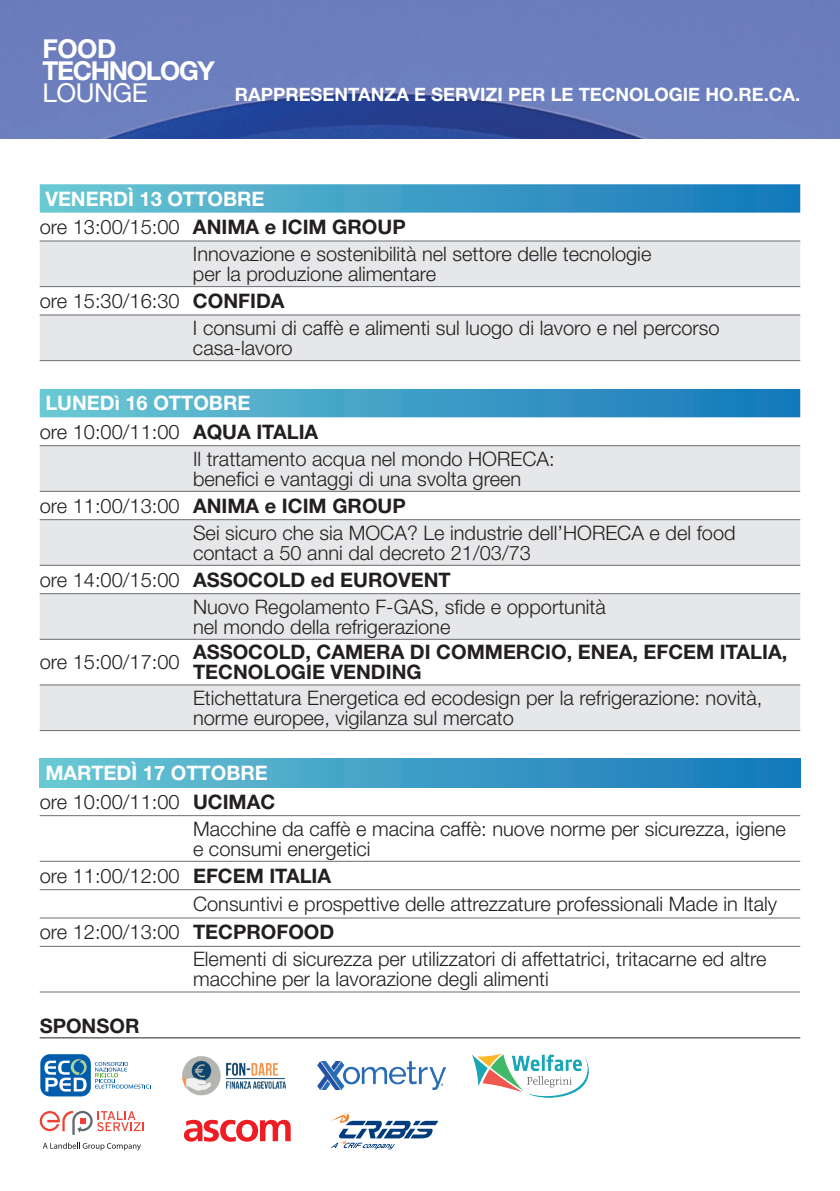
<style>
.page{position:relative;width:840px;height:1191px;background:#fff}
.page>*{position:absolute;margin:0;border:0;box-sizing:border-box;transform-origin:0 0}
.t1{font:700 26px/21.8px "Helvetica Neue LT Std";letter-spacing:-.05em;color:#fff}
.t2{font:26px "Helvetica Neue LT Std";letter-spacing:-.02em;color:#fff}
.t3{font:300 20px/20px "Helvetica Neue LT Std";color:#231f20}
.t4{font:700 20px/20px "Helvetica Neue LT Std";color:#231f20}
.t5{font:700 20px "Helvetica Neue LT Std";color:#fff}
.t6{font:700 18.4px "Helvetica Neue LT Std";color:#fff}
.s1{font-weight:300}
.s2{font-weight:700}
</style>
<div class="page">
<img style="left:0;top:0;width:839px;height:138px">
<svg style="left:40px;top:184px;width:759px;height:29px;background:#44a1c7"></svg>
<svg style="left:40px;top:241px;width:759px;height:489px;fill:#e6e7e9"></svg>
<div style="left:40px;top:759px;width:759px;height:28px;background:linear-gradient(to right,#6cc7d3,#1477ba)"></div>
<hr style="left:40px;top:240px;width:153px;height:1px;background:#6c6d70">
<hr style="left:193px;top:240px;width:606px;height:1px;background:#6c6d70">
<hr style="left:40px;top:286px;width:153px;height:1px;background:#6c6d70">
<hr style="left:193px;top:286px;width:606px;height:1px;background:#6c6d70">
<hr style="left:40px;top:314px;width:153px;height:1px;background:#6c6d70">
<hr style="left:193px;top:314px;width:606px;height:1px;background:#6c6d70">
<hr style="left:40px;top:360px;width:153px;height:1px;background:#6c6d70">
<hr style="left:193px;top:360px;width:606px;height:1px;background:#6c6d70">
<hr style="left:40px;top:445px;width:153px;height:1px;background:#6c6d70">
<hr style="left:193px;top:445px;width:606px;height:1px;background:#6c6d70">
<hr style="left:40px;top:491px;width:153px;height:1px;background:#6c6d70">
<hr style="left:193px;top:491px;width:606px;height:1px;background:#6c6d70">
<hr style="left:40px;top:519px;width:153px;height:1px;background:#6c6d70">
<hr style="left:193px;top:519px;width:606px;height:1px;background:#6c6d70">
<hr style="left:40px;top:565px;width:153px;height:1px;background:#6c6d70">
<hr style="left:193px;top:565px;width:606px;height:1px;background:#6c6d70">
<hr style="left:40px;top:593px;width:153px;height:1px;background:#6c6d70">
<hr style="left:193px;top:593px;width:606px;height:1px;background:#6c6d70">
<hr style="left:40px;top:639px;width:153px;height:1px;background:#6c6d70">
<hr style="left:193px;top:639px;width:606px;height:1px;background:#6c6d70">
<hr style="left:40px;top:684px;width:153px;height:1px;background:#6c6d70">
<hr style="left:193px;top:684px;width:606px;height:1px;background:#6c6d70">
<hr style="left:40px;top:730px;width:153px;height:1px;background:#6c6d70">
<hr style="left:193px;top:730px;width:606px;height:1px;background:#6c6d70">
<hr style="left:40px;top:815px;width:153px;height:1px;background:#6c6d70">
<hr style="left:193px;top:815px;width:606px;height:1px;background:#6c6d70">
<hr style="left:40px;top:860px;width:153px;height:1px;background:#6c6d70">
<hr style="left:193px;top:860px;width:606px;height:1px;background:#6c6d70">
<hr style="left:40px;top:889px;width:153px;height:1px;background:#6c6d70">
<hr style="left:193px;top:889px;width:606px;height:1px;background:#6c6d70">
<hr style="left:40px;top:917px;width:153px;height:1px;background:#6c6d70">
<hr style="left:193px;top:917px;width:606px;height:1px;background:#6c6d70">
<hr style="left:40px;top:946px;width:153px;height:1px;background:#6c6d70">
<hr style="left:193px;top:946px;width:606px;height:1px;background:#6c6d70">
<hr style="left:40px;top:991px;width:153px;height:1px;background:#6c6d70">
<hr style="left:193px;top:991px;width:606px;height:1px;background:#6c6d70">
<svg style="left:184px;top:1119px;width:106px;height:22px"></svg>
<svg style="left:330px;top:1112px;width:108px;height:37px"></svg>
<svg style="left:40px;top:1110px;width:104px;height:24px"></svg>
<svg style="left:43px;top:1142px;width:98px;height:8px"></svg>
<img style="left:182px;top:1056px;width:104px;height:40px">
<img style="left:472px;top:1053px;width:116px;height:44px">
<img style="left:317px;top:1061px;width:128px;height:28px">
<svg style="left:40px;top:1054px;width:111px;height:43px"></svg>
<hr style="left:40px;top:1037px;width:759px;height:1px;background:#231f20">
<h1 class="t1" style="left:43px;top:38px;width:174px">FOOD<br>TECHNOLOGY</h1>
<h1 class="t2" style="left:43px;top:77px;width:107px">LOUNGE</h1>
<p class="t6" style="left:235px;top:83px;width:566px">RAPPRESENTANZA E SERVIZI PER LE TECNOLOGIE HO.RE.CA.</p>
<p class="t5" style="left:45px;top:186px;width:220px">VENERDÌ 13 OTTOBRE</p>
<p class="t4" style="left:40px;top:216px;width:367px"><span class="s1">ore 13:00/15:00</span> ANIMA e ICIM GROUP</p>
<p class="t3" style="left:193px;top:243px;width:459px">Innovazione e sostenibilità nel settore delle tecnologie</p>
<p class="t3" style="left:193px;top:263px;width:245px">per la produzione alimentare</p>
<p class="t3" style="left:40px;top:290px;width:246px">ore 15:30/16:30 <span class="s2">CONFIDA</span></p>
<p class="t3" style="left:193px;top:317px;width:528px">I consumi di caffè e alimenti sul luogo di lavoro e nel percorso</p>
<p class="t3" style="left:193px;top:337px;width:101px">casa-lavoro</p>
<p class="t5" style="left:45px;top:391px;width:206px">LUNEDì 16 OTTOBRE</p>
<p class="t3" style="left:40px;top:421px;width:280px">ore 10:00/11:00 <span class="s2">AQUA ITALIA</span></p>
<p class="t3" style="left:193px;top:448px;width:363px">Il trattamento acqua nel mondo HORECA:</p>
<p class="t3" style="left:193px;top:468px;width:329px">benefici e vantaggi di una svolta green</p>
<p class="t4" style="left:40px;top:495px;width:367px"><span class="s1">ore 11:00/13:00</span> ANIMA e ICIM GROUP</p>
<p class="t3" style="left:193px;top:522px;width:544px">Sei sicuro che sia MOCA? Le industrie dell’HORECA e del food</p>
<p class="t3" style="left:193px;top:542px;width:339px">contact a 50 anni dal decreto 21/03/73</p>
<p class="t4" style="left:40px;top:569px;width:412px"><span class="s1">ore 14:00/15:00</span> ASSOCOLD ed EUROVENT</p>
<p class="t3" style="left:193px;top:596px;width:414px">Nuovo Regolamento F-GAS, sfide e opportunità</p>
<p class="t3" style="left:193px;top:616px;width:259px">nel mondo della refrigerazione</p>
<p class="t3" style="left:40px;top:651px;width:141px">ore 15:00/17:00</p>
<p class="t4" style="left:193px;top:641px;width:595px">ASSOCOLD, CAMERA DI COMMERCIO, ENEA, EFCEM ITALIA,<br>TECNOLOGIE VENDING</p>
<p class="t3" style="left:193px;top:687px;width:570px">Etichettatura Energetica ed ecodesign per la refrigerazione: novità, norme europee, vigilanza sul mercato</p>
<p class="t5" style="left:45px;top:760px;width:224px">MARTEDÌ 17 OTTOBRE</p>
<p class="t3" style="left:40px;top:791px;width:237px">ore 10:00/11:00 <span class="s2">UCIMAC</span></p>
<p class="t3" style="left:193px;top:818px;width:594px">Macchine da caffè e macina caffè: nuove norme per sicurezza, igiene</p>
<p class="t3" style="left:193px;top:838px;width:179px">e consumi energetici</p>
<p class="t3" style="left:40px;top:865px;width:293px">ore 11:00/12:00 <span class="s2">EFCEM ITALIA</span></p>
<p class="t3" style="left:193px;top:893px;width:585px">Consuntivi e prospettive delle attrezzature professionali Made in Italy</p>
<p class="t3" style="left:40px;top:921px;width:296px">ore 12:00/13:00 <span class="s2">TECPROFOOD</span></p>
<p class="t3" style="left:193px;top:948px;width:574px">Elementi di sicurezza per utilizzatori di affettatrici, tritacarne ed altre</p>
<p class="t3" style="left:193px;top:968px;width:357px">macchine per la lavorazione degli alimenti</p>
<p class="t4" style="left:40px;top:1015px;width:101px">SPONSOR</p>
</div>
